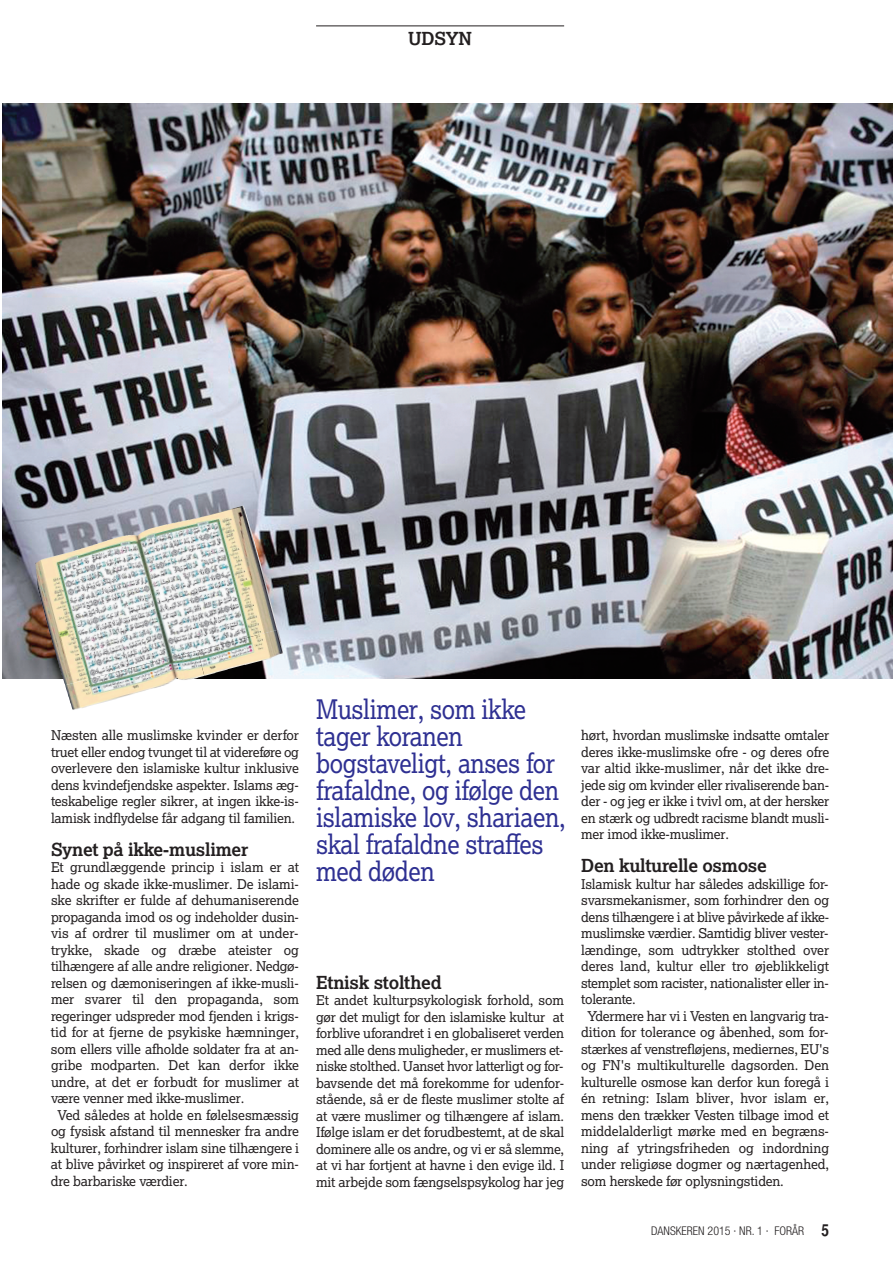
<style>
.page{position:relative;width:893px;height:1263px;background:#fff}
.page>*{position:absolute;margin:0;border:0;box-sizing:border-box;transform-origin:0 0}
.t1{font:27px/27px "Lexia";letter-spacing:-.015em;color:#2e3092;scale:.9 1}
.t2{font:700 18px "Lexia";letter-spacing:-.015em;color:#231f20}
.t3{font:13.5px/16.5px "Lexia";letter-spacing:-.015em;color:#231f20;text-align:justify}
.t4{font:300 condensed 12px "Helvetica Neue";color:#231f20}
.s1{font-family:"Helvetica CY Bold";font-weight:400;font-stretch:normal;font-size:16.5px}
</style>
<div class="page">
<hr style="left:316px;top:26px;width:248px;height:1px;background:#231f20">
<img style="left:2px;top:103px;width:891px;height:575px">
<img style="left:32px;top:506px;width:246px;height:178px">
<img style="left:65px;top:651px;width:139px;height:59px">
<img style="left:198px;top:630px;width:86px;height:46px">
<h2 class="t2" style="left:408px;top:27px;width:65px">UDSYN</h2>
<p class="t3" style="left:51px;top:727px;width:250px">Næsten alle muslimske kvinder er derfor truet eller endog tvunget til at videreføre og overlevere den islamiske kultur inklusive dens kvindefjendske aspekter. Islams æg&shy;teskabelige regler sikrer, at ingen ikke-is&shy;lamisk indflydelse får adgang til familien.</p>
<h2 class="t2" style="left:51px;top:838px;width:199px">Synet på ikke-muslimer</h2>
<p class="t3" style="left:51px;top:859px;width:250px">Et grundlæggende princip i islam er at</p>
<p class="t3" style="left:51px;top:875px;width:249px">hade og skade ikke-muslimer. De islami-</p>
<p class="t3" style="left:51px;top:892px;width:250px">ske skrifter er fulde af dehumaniserende</p>
<p class="t3" style="left:51px;top:908px;width:249px">propaganda imod os og indeholder dusin-</p>
<p class="t3" style="left:51px;top:925px;width:249px">vis af ordrer til muslimer om at under-</p>
<p class="t3" style="left:51px;top:941px;width:250px">trykke, skade og dræbe ateister og</p>
<p class="t3" style="left:51px;top:958px;width:249px">tilhængere af alle andre religioner. Nedgø-</p>
<p class="t3" style="left:51px;top:974px;width:249px">relsen og dæmoniseringen af ikke-musli-</p>
<p class="t3" style="left:51px;top:991px;width:250px">mer svarer til den propaganda, som</p>
<p class="t3" style="left:51px;top:1007px;width:249px">regeringer udspreder mod fjenden i krigs-</p>
<p class="t3" style="left:51px;top:1024px;width:250px">tid for at fjerne de psykiske hæmninger,</p>
<p class="t3" style="left:51px;top:1040px;width:249px">som ellers ville afholde soldater fra at an-</p>
<p class="t3" style="left:51px;top:1057px;width:250px">gribe modparten. Det kan derfor ikke</p>
<p class="t3" style="left:51px;top:1073px;width:250px">undre, at det er forbudt for muslimer at</p>
<p class="t3" style="left:51px;top:1090px;width:195px">være venner med ikke-muslimer.</p>
<p class="t3" style="left:57px;top:1106px;width:243px">Ved således at holde en følelsesmæssig</p>
<p class="t3" style="left:51px;top:1123px;width:250px">og fysisk afstand til mennesker fra andre</p>
<p class="t3" style="left:51px;top:1139px;width:250px">kulturer, forhindrer islam sine tilhængere i</p>
<p class="t3" style="left:51px;top:1156px;width:249px">at blive påvirket og inspireret af vore min-</p>
<p class="t3" style="left:51px;top:1172px;width:138px">dre barbariske værdier.</p>
<h1 class="t1" style="left:316px;top:695px;width:279px">Muslimer, som ikke tager koranen bogstaveligt, anses for frafaldne, og ifølge den islamiske lov, shariaen, skal frafaldne straffes med døden</h1>
<h2 class="t2" style="left:316px;top:971px;width:127px">Etnisk stolthed</h2>
<p class="t3" style="left:316px;top:991px;width:250px">Et andet kulturpsykologisk forhold, som gør det muligt for den islamiske kultur at forblive uforandret i en globaliseret verden med alle dens muligheder, er muslimers et&shy;niske stolthed. Uanset hvor latterligt og for&shy;bavsende det må forekomme for udenfor&shy;stående, så er de fleste muslimer stolte af at være muslimer og tilhængere af islam.<br>Ifølge islam er det forudbestemt, at de skal dominere alle os andre, og vi er så slemme, at vi har fortjent at havne i den evige ild. I mit arbejde som fængselspsykolog har jeg</p>
<p class="t3" style="left:581px;top:727px;width:250px">hørt, hvordan muslimske indsatte omtaler deres ikke-muslimske ofre - og deres ofre var altid ikke-muslimer, når det ikke dre&shy;jede sig om kvinder eller rivaliserende ban&shy;der - og jeg er ikke i tvivl om, at der hersker en stærk og udbredt racisme blandt musli&shy;mer imod ikke-muslimer.</p>
<h2 class="t2" style="left:581px;top:854px;width:187px">Den kulturelle osmose</h2>
<p class="t3" style="left:581px;top:875px;width:249px">Islamisk kultur har således adskillige for-</p>
<p class="t3" style="left:581px;top:892px;width:250px">svarsmekanismer, som forhindrer den og</p>
<p class="t3" style="left:581px;top:908px;width:250px">dens tilhængere i at blive påvirkede af ikke-</p>
<p class="t3" style="left:581px;top:925px;width:249px">muslimske værdier. Samtidig bliver vester-</p>
<p class="t3" style="left:581px;top:941px;width:250px">lændinge, som udtrykker stolthed over</p>
<p class="t3" style="left:581px;top:958px;width:250px">deres land, kultur eller tro øjeblikkeligt</p>
<p class="t3" style="left:581px;top:974px;width:249px">stemplet som racister, nationalister eller in-</p>
<p class="t3" style="left:581px;top:991px;width:56px">tolerante.</p>
<p class="t3" style="left:587px;top:1007px;width:243px">Ydermere har vi i Vesten en langvarig tra-</p>
<p class="t3" style="left:581px;top:1024px;width:249px">dition for tolerance og åbenhed, som for-</p>
<p class="t3" style="left:581px;top:1040px;width:250px">stærkes af venstrefløjens, mediernes, EU's</p>
<p class="t3" style="left:581px;top:1057px;width:250px">og FN's multikulturelle dagsorden. Den</p>
<p class="t3" style="left:581px;top:1073px;width:250px">kulturelle osmose kan derfor kun foregå i</p>
<p class="t3" style="left:581px;top:1090px;width:250px">én retning: Islam bliver, hvor islam er,</p>
<p class="t3" style="left:581px;top:1106px;width:250px">mens den trækker Vesten tilbage imod et</p>
<p class="t3" style="left:581px;top:1123px;width:249px">middelalderligt mørke med en begræns-</p>
<p class="t3" style="left:581px;top:1139px;width:250px">ning af ytringsfriheden og indordning</p>
<p class="t3" style="left:581px;top:1156px;width:250px">under religiøse dogmer og nærtagenhed,</p>
<p class="t3" style="left:581px;top:1172px;width:204px">som herskede før oplysningstiden.</p>
<p class="t4" style="left:651px;top:1226px;width:180px">DANSKEREN 2015 · NR. 1 · FORÅR <span class="s1">5</span></p>
</div>
